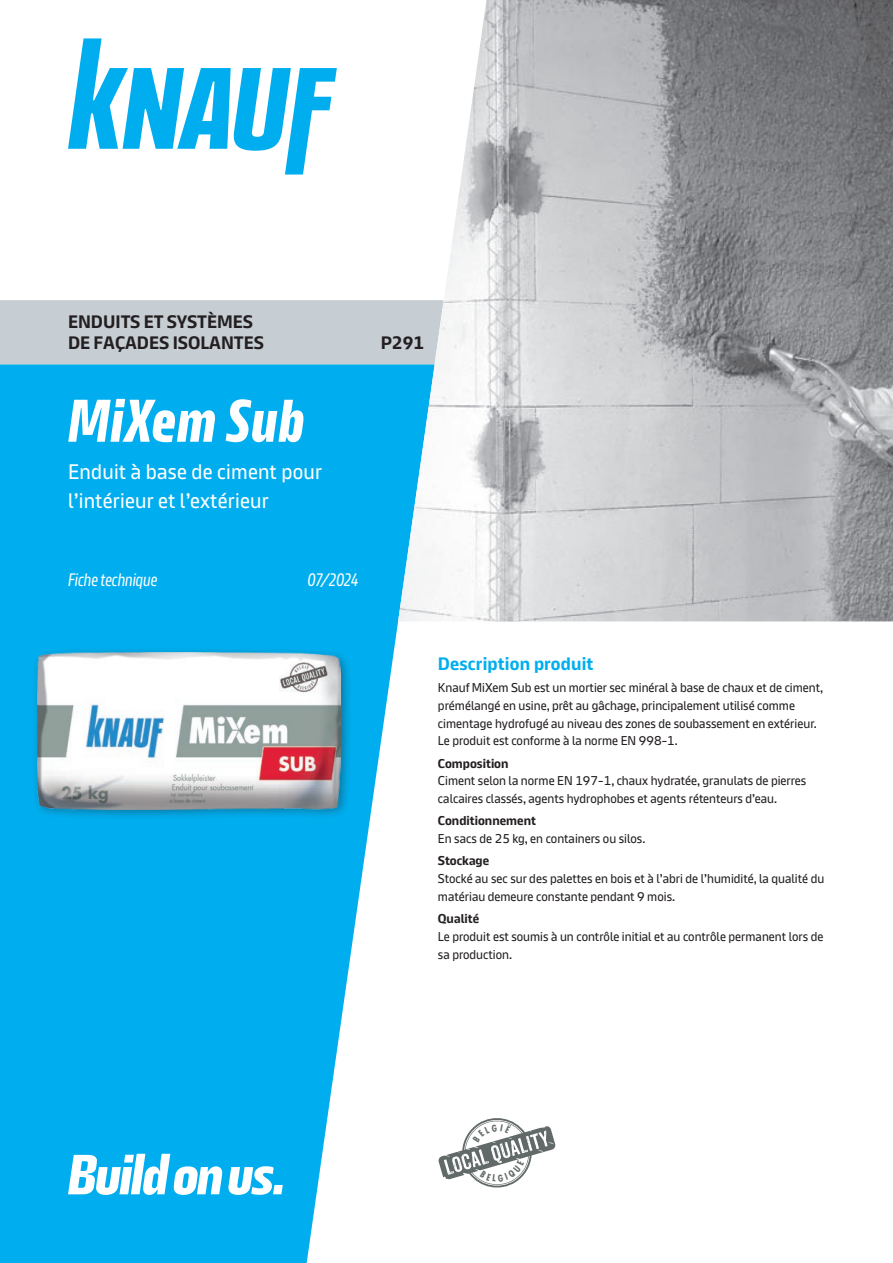
<style>
.page{position:relative;width:893px;height:1263px;background:#fff}
.page>*{position:absolute;margin:0;border:0;box-sizing:border-box;transform-origin:0 0}
.Titel_1st_Line{font:700 60px "Knauf Head";letter-spacing:.025em;color:#fff}
.Subtitel_2nd_Line{font:21px/29.4px "Knauf";letter-spacing:.01em;color:#fff}
.Segment____Division{font:700 18px/21px "Knauf";color:#231f20}
.Version{font:18px "Knauf Head";color:#fff}
.Description_Headline{font:700 18px "Knauf";letter-spacing:.01em;color:#00aeef}
.Copy_Text{font:12.75px/17.9px "Knauf";color:#231f20}
.Titre_Texte{font:700 12.75px "Knauf";color:#231f20}
</style>
<div class="page">
<svg style="left:0;top:364px;width:399px;height:899px;background:#19b6f0"></svg>
<div style="left:0;top:300px;width:398px;height:64px;background:#c6ced4"></div>
<div style="left:31px;top:647px;width:321px;height:174px;background:#231f20;opacity:.4"></div>
<img style="left:37px;top:653px;width:303px;height:156px">
<img style="left:398px;top:0;width:495px;height:621px">
<svg style="left:68px;top:38px;width:269px;height:137px"></svg>
<svg style="left:68px;top:1154px;width:215px;height:41px"></svg>
<svg style="left:438px;top:1118px;width:118px;height:70px"></svg>
<p class="Segment____Division" style="left:68px;top:311px;width:198px">ENDUITS ET SYSTÈMES<br>DE FAÇADES ISOLANTES</p>
<p class="Titel_1st_Line" style="left:68px;top:390px;width:237px">MiXem Sub</p>
<h1 class="Subtitel_2nd_Line" style="left:68px;top:456px;width:256px">Enduit à base de ciment pour l’intérieur et l’extérieur</h1>
<p class="Segment____Division" style="left:381px;top:332px;width:45px">P291</p>
<p class="Version" style="left:68px;top:570px;width:91px">Fiche technique</p>
<p class="Version" style="left:307px;top:570px;width:52px">07/2024</p>
<p class="Description_Headline" style="left:438px;top:653px;width:157px">Description produit</p>
<p class="Copy_Text" style="left:438px;top:678px;width:387px">Knauf MiXem Sub est un mortier sec minéral à base de chaux et de ciment, prémélangé en usine, prêt au gâchage, principalement utilisé comme cimentage hydrofugé au niveau des zones de soubassement en extérieur.<br>Le produit est conforme à la norme EN 998-1.</p>
<p class="Titre_Texte" style="left:438px;top:756px;width:72px">Composition</p>
<p class="Copy_Text" style="left:438px;top:772px;width:370px">Ciment selon la norme EN 197-1, chaux hydratée, granulats de pierres calcaires classés, agents hydrophobes et agents rétenteurs d’eau.</p>
<p class="Titre_Texte" style="left:438px;top:814px;width:99px">Conditionnement</p>
<p class="Copy_Text" style="left:438px;top:830px;width:209px">En sacs de 25 kg, en containers ou silos.</p>
<p class="Titre_Texte" style="left:438px;top:854px;width:53px">Stockage</p>
<p class="Copy_Text" style="left:438px;top:870px;width:388px">Stocké au sec sur des palettes en bois et à l’abri de l’humidité, la qualité du matériau demeure constante pendant 9 mois.</p>
<p class="Titre_Texte" style="left:438px;top:912px;width:43px">Qualité</p>
<p class="Copy_Text" style="left:438px;top:927px;width:387px">Le produit est soumis à un contrôle initial et au contrôle permanent lors de sa production.</p>
</div>
